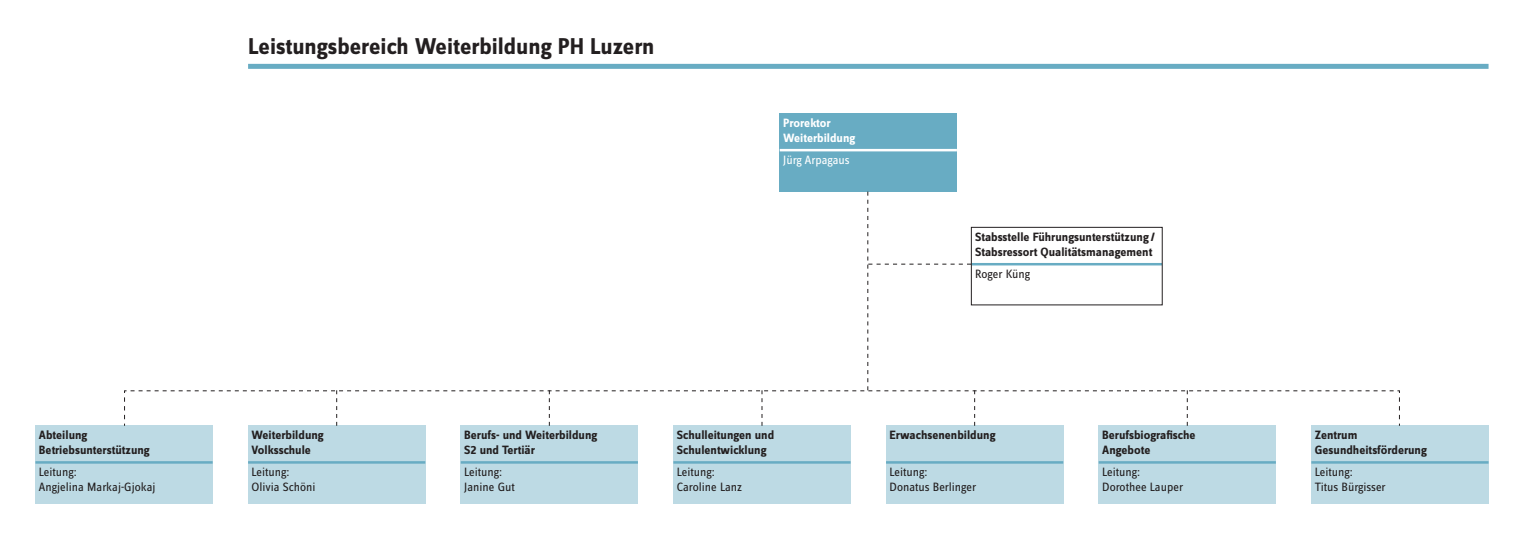
<style>
.page{position:relative;width:1524px;height:550px;background:#fff}
.page>*{position:absolute;margin:0;border:0;box-sizing:border-box;transform-origin:0 0}
.t1{font:700 23.75px "Zine Sans Dis OT";color:#231f20}
.t2{font:700 12.5px "Zine Sans Dis OT";color:#231f20}
.t3{font:12.5px "Zine Sans Dis OT";color:#231f20}
.t4{font:700 12.5px "Zine Sans Dis OT";color:#fff}
.t5{font:12.5px "Zine Sans Dis OT";color:#fff}
</style>
<div class="page">
<div style="left:248px;top:64px;width:1240px;height:5px;background:#68acc3"></div>
<div style="left:780px;top:113px;width:177px;height:78px;background:#68acc3"></div>
<hr style="left:780px;top:149px;width:177px;height:2px;background:#fff">
<div style="left:35px;top:425px;width:178px;height:78px;background:#bddae4"></div>
<hr style="left:35px;top:461px;width:178px;height:2px;background:#68acc3">
<div style="left:461px;top:425px;width:177px;height:78px;background:#bddae4"></div>
<hr style="left:461px;top:461px;width:177px;height:2px;background:#68acc3">
<div style="left:248px;top:425px;width:177px;height:78px;background:#bddae4"></div>
<hr style="left:248px;top:461px;width:177px;height:2px;background:#68acc3">
<div style="left:673px;top:425px;width:177px;height:78px;background:#bddae4"></div>
<hr style="left:673px;top:461px;width:177px;height:2px;background:#68acc3">
<div style="left:886px;top:425px;width:177px;height:78px;background:#bddae4"></div>
<hr style="left:886px;top:461px;width:177px;height:2px;background:#68acc3">
<div style="left:1098px;top:425px;width:178px;height:78px;background:#bddae4"></div>
<hr style="left:1098px;top:461px;width:178px;height:2px;background:#68acc3">
<div style="left:1311px;top:425px;width:177px;height:78px;background:#bddae4"></div>
<hr style="left:1311px;top:461px;width:177px;height:2px;background:#68acc3">
<svg style="left:131px;top:191px;width:1269px;height:234px"></svg>
<p class="t2" style="left:39px;top:428px;width:50px">Abteilung</p>
<p class="t2" style="left:39px;top:443px;width:112px">Betriebsunterstützung</p>
<p class="t3" style="left:39px;top:466px;width:39px">Leitung:</p>
<p class="t3" style="left:39px;top:481px;width:118px">Angjelina Markaj-Gjokaj</p>
<p class="t1" style="left:248px;top:34px;width:408px">Leistungsbereich Weiterbildung PH Luzern</p>
<p class="t4" style="left:783px;top:116px;width:49px">Prorektor</p>
<p class="t4" style="left:783px;top:131px;width:74px">Weiterbildung</p>
<p class="t5" style="left:783px;top:154px;width:68px">Jürg Arpagaus</p>
<p class="t2" style="left:975px;top:230px;width:181px">Stabsstelle Führungsunterstützung /</p>
<p class="t2" style="left:975px;top:245px;width:179px">Stabsressort Qualitätsmanagement</p>
<p class="t3" style="left:975px;top:268px;width:56px">Roger Küng</p>
<p class="t2" style="left:252px;top:428px;width:74px">Weiterbildung</p>
<p class="t2" style="left:252px;top:443px;width:61px">Volksschule</p>
<p class="t3" style="left:252px;top:466px;width:39px">Leitung:</p>
<p class="t3" style="left:252px;top:481px;width:65px">Olivia Schöni</p>
<p class="t2" style="left:464px;top:428px;width:135px">Berufs- und Weiterbildung</p>
<p class="t2" style="left:464px;top:443px;width:72px">S2 und Tertiär</p>
<p class="t3" style="left:464px;top:466px;width:39px">Leitung:</p>
<p class="t3" style="left:464px;top:481px;width:52px">Janine Gut</p>
<p class="t2" style="left:677px;top:428px;width:99px">Schulleitungen und</p>
<p class="t2" style="left:677px;top:443px;width:91px">Schulentwicklung</p>
<p class="t3" style="left:677px;top:466px;width:39px">Leitung:</p>
<p class="t3" style="left:677px;top:481px;width:67px">Caroline Lanz</p>
<p class="t2" style="left:889px;top:428px;width:107px">Erwachsenenbildung</p>
<p class="t3" style="left:889px;top:466px;width:39px">Leitung:</p>
<p class="t3" style="left:889px;top:481px;width:88px">Donatus Berlinger</p>
<p class="t2" style="left:1102px;top:428px;width:95px">Berufsbiografische</p>
<p class="t2" style="left:1102px;top:443px;width:50px">Angebote</p>
<p class="t3" style="left:1102px;top:466px;width:39px">Leitung:</p>
<p class="t3" style="left:1102px;top:481px;width:82px">Dorothee Lauper</p>
<p class="t2" style="left:1315px;top:428px;width:44px">Zentrum</p>
<p class="t2" style="left:1315px;top:443px;width:113px">Gesundheitsförderung</p>
<p class="t3" style="left:1315px;top:466px;width:39px">Leitung:</p>
<p class="t3" style="left:1315px;top:481px;width:72px">Titus Bürgisser</p>
</div>
